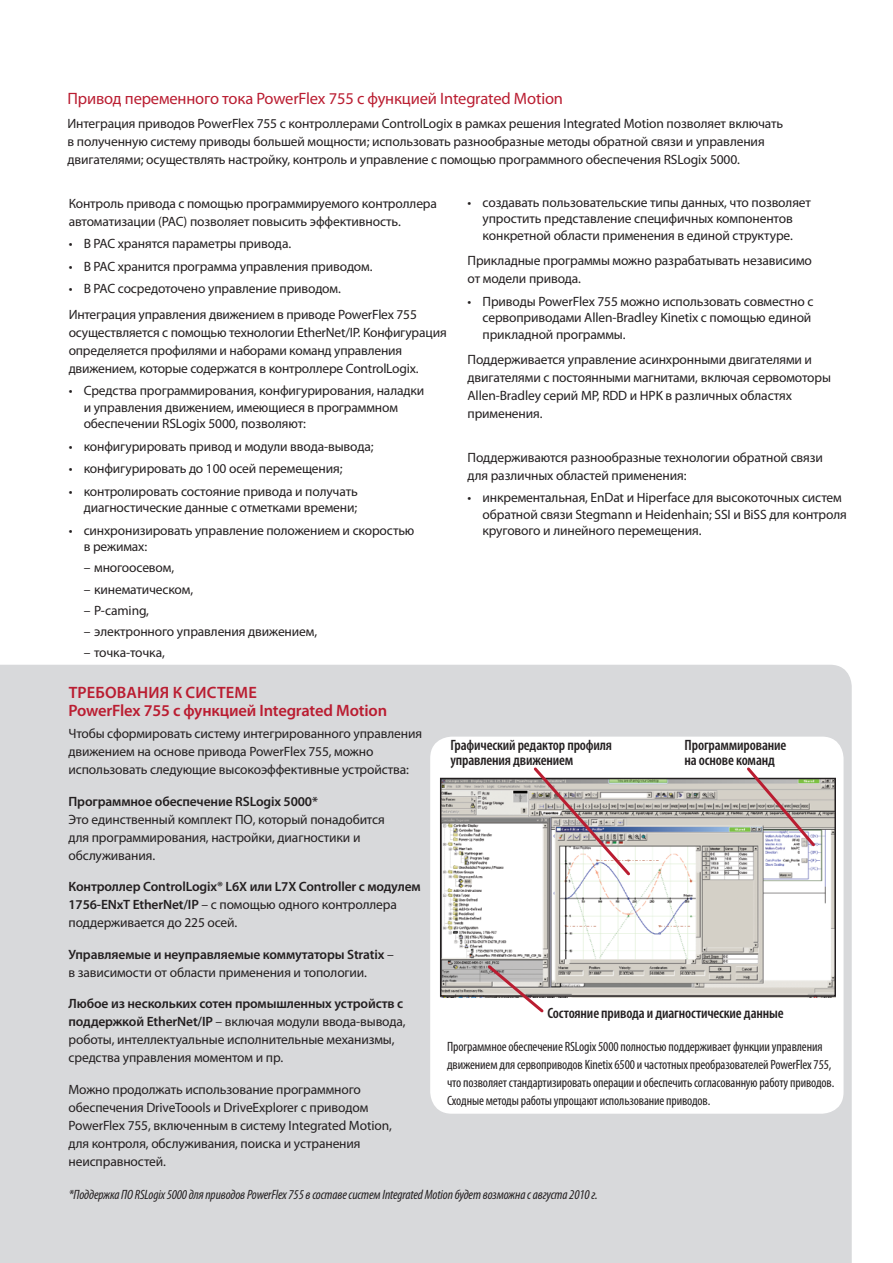
<style>
.page{position:relative;width:893px;height:1263px;background:#fff}
.page>*{position:absolute;margin:0;border:0;box-sizing:border-box;transform-origin:0 0}
.t1{font:16.5px "Myriad Pro";letter-spacing:-.01em;color:#ba1d31}
.t2{font:600 16.5px/18px "Myriad Pro";letter-spacing:-.01em;color:#ba1d31}
.t3{font:600 condensed 15px/15px "Myriad Pro";letter-spacing:-.01em;color:#231f20}
.t4{font:13.5px/18px "Myriad Pro";letter-spacing:-.01em;color:#231f20}
.t5{font:condensed 13.5px/18px "Myriad Pro";letter-spacing:-.01em;color:#231f20}
.t6{font:600 13.5px/18px "Myriad Pro";letter-spacing:-.01em;color:#231f20}
.t7{font:italic condensed 13.5px "Myriad Pro";letter-spacing:-.01em;color:#231f20}
.s1{font-weight:400}
.s2{font-weight:600}
</style>
<div class="page">
<div style="left:0;top:665px;width:852px;height:598px;background:#d8d9db"></div>
<div style="left:430px;top:737px;width:413px;height:377px;background:#fff;border-radius:22px"></div>
<img style="left:443px;top:781px;width:390px;height:213px">
<div style="left:440px;top:778px;width:396px;height:219px;border:2px solid #231f20"></div>
<svg style="left:531px;top:767px;width:102px;height:111px"></svg>
<svg style="left:744px;top:767px;width:74px;height:82px"></svg>
<svg style="left:485px;top:962px;width:61px;height:51px"></svg>
<p class="t1" style="left:68px;top:88px;width:497px">Привод переменного тока PowerFlex 755 с функцией Integrated Motion</p>
<p class="t4" style="left:68px;top:114px;width:717px">Интеграция приводов PowerFlex 755 с контроллерами ControlLogix в рамках решения Integrated Motion позволяет включать в полученную систему приводы большей мощности; использовать разнообразные методы обратной связи и управления двигателями; осуществлять настройку, контроль и управление с помощью программного обеспечения RSLogix 5000.</p>
<p class="t4" style="left:69px;top:194px;width:370px">Контроль привода с помощью программируемого контроллера автоматизации (PAC) позволяет повысить эффективность.</p>
<p class="t4" style="left:69px;top:235px;width:224px">• В PAC хранятся параметры привода.</p>
<p class="t4" style="left:69px;top:257px;width:305px">• В PAC хранится программа управления приводом.</p>
<p class="t4" style="left:69px;top:276px;width:350px;line-height:25.5px">• В PAC сосредоточено управление приводом.<br>Интеграция управления движением в приводе PowerFlex 755</p>
<p class="t4" style="left:69px;top:323px;width:379px">осуществляется с помощью технологии EtherNet/IP. Конфигурация определяется профилями и наборами команд управления движением, которые содержатся в контроллере ControlLogix.</p>
<p class="t4" style="left:84px;top:382px;width:342px;line-height:16.5px;text-indent:-15px">• Средства программирования, конфигурирования, наладки и управления движением, имеющиеся в программном обеспечении RSLogix 5000, позволяют:</p>
<p class="t4" style="left:69px;top:437px;width:306px">• конфигурировать привод и модули ввода-вывода;</p>
<p class="t4" style="left:69px;top:460px;width:275px">• конфигурировать до 100 осей перемещения;</p>
<p class="t4" style="left:69px;top:483px;width:291px;line-height:16.5px;text-align:right">• контролировать состояние привода и получать диагностические данные с отметками времени;</p>
<p class="t4" style="left:84px;top:522px;width:332px;line-height:16.5px;text-indent:-15px">• синхронизировать управление положением и скоростью в режимах:</p>
<p class="t4" style="left:84px;top:559px;width:92px">– многоосевом,</p>
<p class="t4" style="left:84px;top:580px;width:111px">– кинематическом,</p>
<p class="t4" style="left:84px;top:601px;width:67px">– P-caming,</p>
<p class="t4" style="left:84px;top:622px;width:235px">– электронного управления движением,</p>
<p class="t4" style="left:84px;top:643px;width:83px">– точка-точка,</p>
<p class="t2" style="left:69px;top:683px;width:320px">Требования к системе<br>PowerFlex 755 с функцией Integrated Motion</p>
<p class="t4" style="left:69px;top:724px;width:355px">Чтобы сформировать систему интегрированного управления движением на основе привода PowerFlex 755, можно использовать следующие высокоэффективные устройства:</p>
<p class="t6" style="left:69px;top:792px;width:251px">Программное обеспечение RSLogix 5000*</p>
<p class="t4" style="left:69px;top:810px;width:318px">Это единственный комплект ПО, который понадобится для программирования, настройки, диагностики и обслуживания.</p>
<p class="t6" style="left:69px;top:877px;width:354px">Контроллер ControlLogix® L6X или L7X Controller с модулем<br>1756-ENxT EtherNet/IP <span class="s1">– с помощью одного контроллера поддерживается до 225 осей.</span></p>
<p class="t6" style="left:69px;top:945px;width:327px">Управляемые и неуправляемые коммутаторы Stratix <span class="s1">– в зависимости от области применения и топологии.</span></p>
<p class="t4" style="left:69px;top:994px;width:339px"><span class="s2">Любое из нескольких сотен промышленных устройств с поддержкой EtherNet/IP</span> – включая модули ввода-вывода, роботы, интеллектуальные исполнительные механизмы, средства управления моментом и пр.</p>
<p class="t4" style="left:69px;top:1080px;width:325px">Можно продолжать использование программного обеспечения DriveToools и DriveExplorer с приводом PowerFlex 755, включенным в систему Integrated Motion, для контроля, обслуживания, поиска и устранения неисправностей.</p>
<p class="t4" style="left:468px;top:194px;width:345px;line-height:16.5px;text-align:center">• создавать пользовательские типы данных, что позволяет упростить представление специфичных компонентов конкретной области применения в единой структуре.</p>
<p class="t4" style="left:468px;top:251px;width:346px">Прикладные программы можно разрабатывать независимо от модели привода.</p>
<p class="t4" style="left:483px;top:293px;width:332px;line-height:16.5px;text-indent:-15px">• Приводы PowerFlex 755 можно использовать совместно с сервоприводами Allen-Bradley Kinetix с помощью единой прикладной программы.</p>
<p class="t4" style="left:468px;top:350px;width:365px">Поддерживается управление асинхронными двигателями и двигателями с постоянными магнитами, включая сервомоторы Allen-Bradley серий MP, RDD и HPK в различных областях применения.</p>
<p class="t4" style="left:468px;top:448px;width:357px">Поддерживаются разнообразные технологии обратной связи для различных областей применения:</p>
<p class="t4" style="left:483px;top:489px;width:366px;line-height:16.5px;text-indent:-15px">• инкрементальная, EnDat и Hiperface для высокоточных систем обратной связи Stegmann и Heidenhain; SSI и BiSS для контроля кругового и линейного перемещения.</p>
<p class="t3" style="left:450px;top:737px;width:163px">Графический редактор профиля управления движением</p>
<p class="t3" style="left:685px;top:737px;width:103px">Программирование на основе команд</p>
<p class="t3" style="left:548px;top:1005px;width:238px">Состояние привода и диагностические данные</p>
<p class="t5" style="left:447px;top:1037px;width:389px">Программное обеспечение RSLogix 5000 полностью поддерживает функции управления движением для сервоприводов Kinetix 6500 и частотных преобразователей PowerFlex 755, что позволяет стандартизировать операции и обеспечить согласованную работу приводов.<br>Сходные методы работы упрощают использование приводов.</p>
<p class="t7" style="left:69px;top:1186px;width:530px">*Поддержка ПО RSLogix 5000 для приводов PowerFlex 755 в составе систем Integrated Motion будет возможна с августа 2010 г.</p>
</div>
